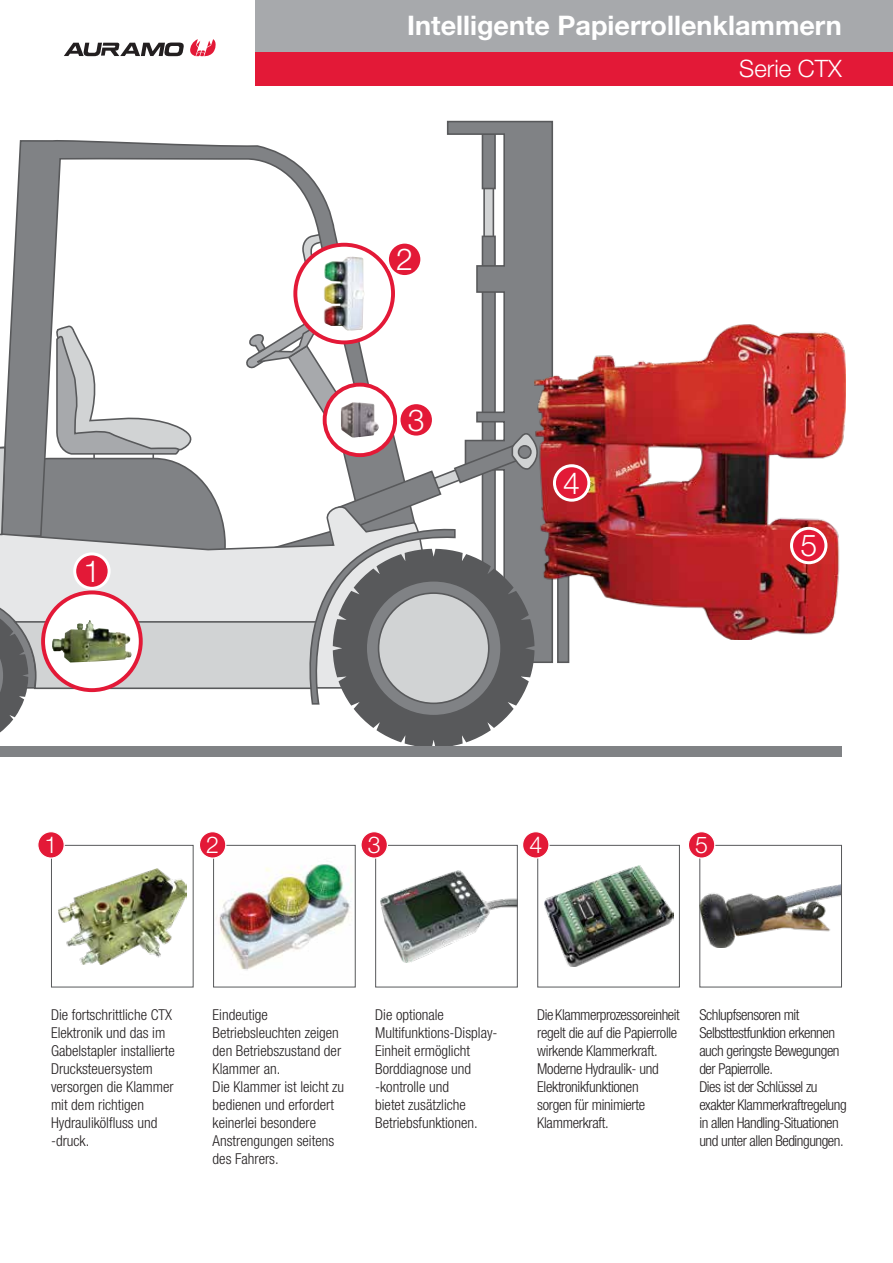
<style>
.page{position:relative;width:893px;height:1263px;background:#fff}
.page>*{position:absolute;margin:0;border:0;box-sizing:border-box;transform-origin:0 0}
.t1{font:300 30.3px "Helvetica Neue LT Std";color:#fff}
.t2{font:700 27px "Helvetica Neue LT Std";color:#fff}
.t3{font:300 24px "Helvetica Neue LT Std";color:#fff}
.t4{font:300 23.25px "Helvetica Neue LT Std";color:#fff}
.t5{font:300 condensed 15px/18px "Helvetica Neue LT Std";color:#231f20}
.t6{font:300 condensed 15px/18px "Helvetica Neue LT Std";letter-spacing:-.03em;color:#231f20}
.t7{font:300 condensed 15px/18px "Helvetica Neue LT Std";letter-spacing:-.02em;color:#231f20}
</style>
<div class="page">
<div style="left:255px;top:51px;width:638px;height:34px;background:#e31937"></div>
<div style="left:255px;top:0;width:638px;height:51px;background:#a7a9ac"></div>
<img style="left:59px;top:868px;width:127px;height:96px">
<div style="left:51px;top:845px;width:143px;height:142px;border:1px solid #58595b"></div>
<div style="left:38px;top:832px;width:26px;height:26px;background:#e31937;border-radius:50%"></div>
<div style="left:37px;top:831px;width:28px;height:28px;border:1px solid #fff;border-radius:50%"></div>
<img style="left:216px;top:864px;width:136px;height:106px">
<div style="left:213px;top:845px;width:143px;height:142px;border:1px solid #58595b"></div>
<div style="left:199px;top:832px;width:27px;height:26px;background:#e31937;border-radius:50%"></div>
<div style="left:199px;top:831px;width:27px;height:28px;border:1px solid #fff;border-radius:50%"></div>
<img style="left:381px;top:870px;width:135px;height:92px">
<div style="left:375px;top:845px;width:143px;height:142px;border:1px solid #58595b"></div>
<div style="left:361px;top:832px;width:26px;height:26px;background:#e31937;border-radius:50%"></div>
<div style="left:360px;top:831px;width:28px;height:28px;border:1px solid #fff;border-radius:50%"></div>
<img style="left:544px;top:866px;width:129px;height:100px">
<div style="left:537px;top:845px;width:143px;height:142px;border:1px solid #58595b"></div>
<div style="left:523px;top:832px;width:26px;height:26px;background:#e31937;border-radius:50%"></div>
<div style="left:522px;top:831px;width:28px;height:28px;border:1px solid #fff;border-radius:50%"></div>
<img style="left:701px;top:885px;width:139px;height:62px">
<div style="left:699px;top:845px;width:143px;height:142px;border:1px solid #58595b"></div>
<div style="left:688px;top:832px;width:27px;height:26px;background:#e31937;border-radius:50%"></div>
<div style="left:688px;top:831px;width:27px;height:28px;border:1px solid #fff;border-radius:50%"></div>
<svg style="left:11px;top:42px;width:424px;height:271px"></svg>
<svg style="left:446px;top:120px;width:108px;height:543px"></svg>
<div style="left:557px;top:493px;width:12px;height:170px;background:#808285;border:2px solid #58595b"></div>
<svg style="left:0;top:313px;width:547px;height:434px"></svg>
<img style="left:534px;top:324px;width:311px;height:315px">
<div style="left:325px;top:385px;width:70px;height:70px;background:#fff;border-radius:50%"></div>
<div style="left:323px;top:383px;width:74px;height:74px;border:4px solid #e31937;border-radius:50%"></div>
<img style="left:341px;top:402px;width:38px;height:35px">
<div style="left:295px;top:245px;width:98px;height:97px;background:#fff;border-radius:50%"></div>
<div style="left:293px;top:243px;width:102px;height:101px;border:4px solid #e31937;border-radius:50%"></div>
<img style="left:324px;top:257px;width:41px;height:73px">
<div style="left:43px;top:592px;width:98px;height:98px;background:#fff;border-radius:50%"></div>
<div style="left:41px;top:590px;width:102px;height:102px;border:4px solid #e31937;border-radius:50%"></div>
<img style="left:52px;top:620px;width:80px;height:42px">
<div style="left:75px;top:554px;width:34px;height:34px;background:#e31937;border-radius:50%"></div>
<div style="left:73px;top:552px;width:38px;height:38px;border:3px solid #fff;border-radius:50%"></div>
<div style="left:387px;top:242px;width:35px;height:35px;background:#e31937;border-radius:50%"></div>
<div style="left:386px;top:241px;width:37px;height:37px;border:3px solid #fff;border-radius:50%"></div>
<div style="left:399px;top:403px;width:34px;height:34px;background:#e31937;border-radius:50%"></div>
<div style="left:397px;top:401px;width:38px;height:38px;border:3px solid #fff;border-radius:50%"></div>
<div style="left:554px;top:466px;width:35px;height:34px;background:#e31937;border-radius:50%"></div>
<div style="left:553px;top:464px;width:37px;height:38px;border:3px solid #fff;border-radius:50%"></div>
<div style="left:791px;top:528px;width:35px;height:35px;background:#e31937;border-radius:50%"></div>
<div style="left:790px;top:527px;width:37px;height:37px;border:3px solid #fff;border-radius:50%"></div>
<div style="left:0;top:747px;width:842px;height:10px;background:#808285"></div>
<svg style="left:190px;top:39px;width:27px;height:18px"></svg>
<svg style="left:64px;top:43px;width:120px;height:13px"></svg>
<h2 class="t2" style="left:407px;top:9px;width:436px">Intelligente Papierrollenklammern</h2>
<h3 class="t3" style="left:739px;top:53px;width:104px">Serie CTX</h3>
<h1 class="t1" style="left:396px;top:241px;width:18px">2</h1>
<h1 class="t1" style="left:83px;top:553px;width:18px">1</h1>
<h1 class="t1" style="left:408px;top:401px;width:18px">3</h1>
<h1 class="t1" style="left:563px;top:464px;width:18px">4</h1>
<h1 class="t1" style="left:800px;top:527px;width:18px">5</h1>
<h3 class="t4" style="left:45px;top:831px;width:14px">1</h3>
<h3 class="t4" style="left:206px;top:831px;width:14px">2</h3>
<h3 class="t4" style="left:368px;top:831px;width:14px">3</h3>
<h3 class="t4" style="left:529px;top:831px;width:14px">4</h3>
<h3 class="t4" style="left:695px;top:831px;width:14px">5</h3>
<p class="t5" style="left:51px;top:1005px;width:125px">Die fortschrittliche CTX<br>Elektronik und das im<br>Gabelstapler installierte<br>Drucksteuersystem versorgen die Klammer mit dem richtigen<br>Hydraulikölfluss und -druck.</p>
<p class="t5" style="left:213px;top:1005px;width:133px">Eindeutige<br>Betriebsleuchten zeigen den Betriebszustand der<br>Klammer an.<br>Die Klammer ist leicht zu bedienen und erfordert keinerlei besondere<br>Anstrengungen seitens des Fahrers.</p>
<p class="t5" style="left:375px;top:1005px;width:124px">Die optionale<br>Multifunktions-Display-<br>Einheit ermöglicht<br>Borddiagnose und -kontrolle und<br>bietet zusätzliche<br>Betriebsfunktionen.</p>
<p class="t7" style="left:537px;top:1005px;width:144px">Die Klammerprozessoreinheit regelt die auf die Papierrolle wirkende Klammerkraft.<br>Moderne Hydraulik- und<br>Elektronikfunktionen<br>sorgen für minimierte<br>Klammerkraft.</p>
<p class="t6" style="left:699px;top:1005px;width:149px">Schlupfsensoren mit<br>Selbsttestfunktion erkennen auch geringste Bewegungen der Papierrolle.<br>Dies ist der Schlüssel zu exakter Klammerkraftregelung in allen Handling-Situationen und unter allen Bedingungen.</p>
</div>
